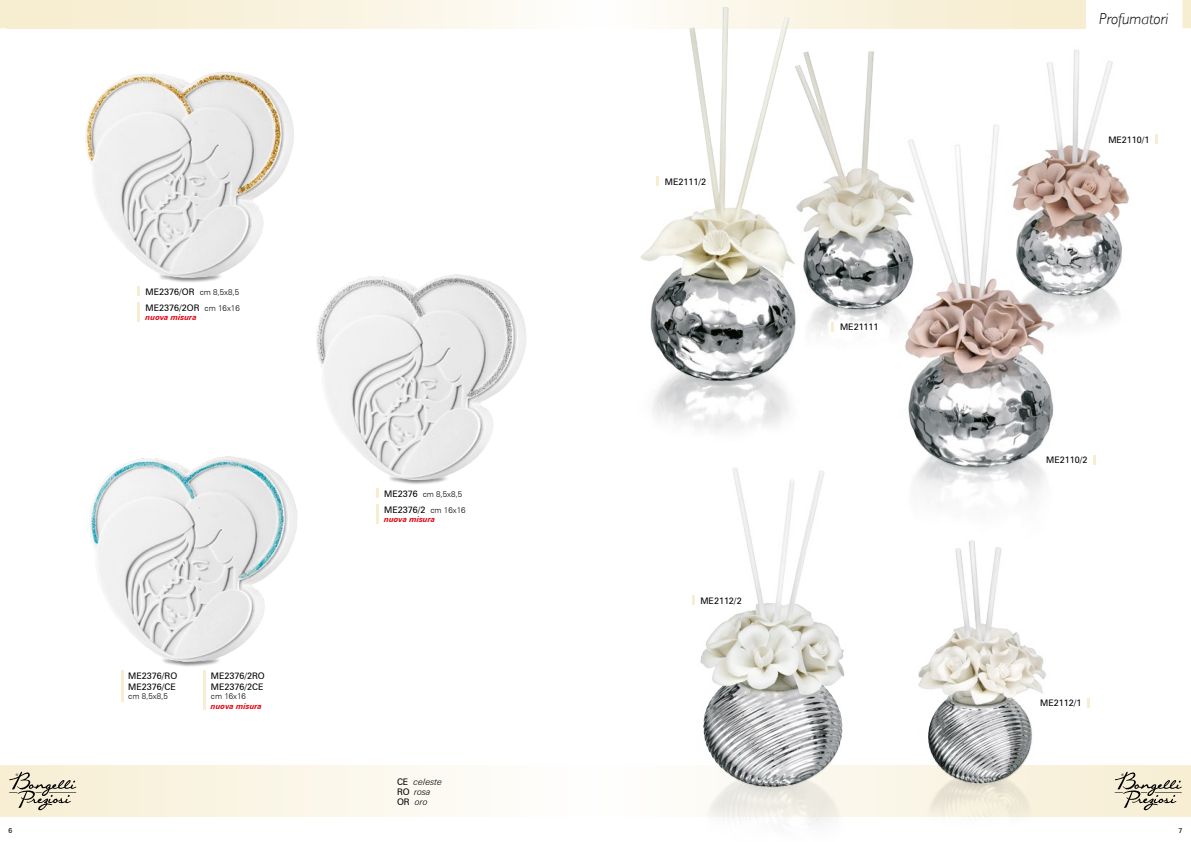
<style>
.page{position:relative;width:1191px;height:842px;background:#fff}
.page>*{position:absolute;margin:0;border:0;box-sizing:border-box;transform-origin:0 0}
.t1{font:italic 300 16px "Gill Sans";color:#000}
.t2{font:9px/10.8px "Zurich BT";color:#000}
.t3{font:italic 300 9px/10px "Zurich BT";color:#000}
.t4{font:italic 700 8px "Zurich BT";color:#e30613}
.t5{font:300 8px "Zurich BT";color:#000}
.t6{font:7px "Zurich BT";color:#000}
.s1{font-weight:300;font-size:8px}
.s2{font-weight:400;font-size:9px}
.s3{font-weight:400;font-style:normal}
</style>
<div class="page">
<div style="left:595px;top:765px;width:596px;height:51px;background:#f7eed2"></div>
<svg style="left:1182px;top:0;width:9px;height:28px"></svg>
<svg style="left:0;top:0;width:6px;height:28px"></svg>
<div style="left:0;top:765px;width:595px;height:51px;background:linear-gradient(to right,#f7eed3,#fefefe)"></div>
<svg style="left:1145px;top:780px;width:36px;height:30px"></svg>
<svg style="left:8px;top:770px;width:68px;height:40px;background:#cec7b2"></svg>
<div style="left:6px;top:0;width:589px;height:28px;background:linear-gradient(to right,#f6ebcb,#fdfcf8)"></div>
<div style="left:157px;top:273px;width:66px;height:10px;background:#000;opacity:.5"></div>
<div style="left:159px;top:657px;width:63px;height:11px;background:#000;opacity:.5"></div>
<div style="left:387px;top:475px;width:63px;height:11px;background:#000;opacity:.5"></div>
<img style="left:85px;top:72px;width:209px;height:206px">
<img style="left:90px;top:456px;width:208px;height:206px">
<img style="left:316px;top:274px;width:210px;height:206px">
<hr style="left:121px;top:670px;width:2px;height:31px;background:#f7eed2">
<hr style="left:204px;top:670px;width:2px;height:40px;background:#f7eed2">
<svg style="left:137px;top:286px;width:3px;height:10px"></svg>
<hr style="left:137px;top:302px;width:3px;height:20px;background:#f7eed2">
<svg style="left:376px;top:488px;width:2px;height:10px"></svg>
<hr style="left:376px;top:504px;width:2px;height:20px;background:#f7eed2">
<svg style="left:663px;top:0;width:227px;height:28px;background:#f9f3e2"></svg>
<img style="left:795px;top:51px;width:79px;height:258px">
<img style="left:865px;top:120px;width:231px;height:374px">
<img style="left:905px;top:343px;width:90px;height:124px">
<img style="left:890px;top:0;width:268px;height:343px">
<img style="left:1012px;top:50px;width:110px;height:245px">
<img style="left:652px;top:146px;width:195px;height:285px">
<img style="left:640px;top:7px;width:155px;height:374px">
<img style="left:547px;top:431px;width:341px;height:394px">
<img style="left:885px;top:528px;width:260px;height:297px">
<img style="left:700px;top:467px;width:144px;height:320px">
<img style="left:917px;top:541px;width:115px;height:242px">
<svg style="left:1086px;top:698px;width:3px;height:10px"></svg>
<svg style="left:1154px;top:134px;width:3px;height:10px"></svg>
<svg style="left:1092px;top:454px;width:3px;height:10px"></svg>
<svg style="left:831px;top:322px;width:3px;height:10px"></svg>
<svg style="left:656px;top:176px;width:3px;height:10px"></svg>
<svg style="left:692px;top:595px;width:2px;height:10px"></svg>
<h1 class="t1" style="left:1099px;top:10px;width:71px">Profumatori</h1>
<p class="t2" style="left:146px;top:284px;width:96px;line-height:15.7px">ME2376/OR <span class="s1">cm 8,5x8,5<br></span>ME2376/2OR <span class="s1">cm 16x16</span></p>
<p class="t4" style="left:146px;top:312px;width:53px">nuova misura</p>
<p class="t2" style="left:128px;top:670px;width:51px">ME2376/RO<br>ME2376/CE</p>
<p class="t5" style="left:128px;top:692px;width:41px">cm 8,5x8,5</p>
<p class="t2" style="left:211px;top:670px;width:55px">ME2376/2RO<br>ME2376/2CE</p>
<p class="t5" style="left:211px;top:692px;width:37px">cm 16x16</p>
<p class="t4" style="left:211px;top:701px;width:53px">nuova misura</p>
<p class="t5" style="left:384px;top:489px;width:80px"><span class="s2">ME2376</span> cm 8,5x8,5</p>
<p class="t2" style="left:384px;top:504px;width:83px">ME2376/2 <span class="s1">cm 16x16</span></p>
<p class="t4" style="left:384px;top:515px;width:53px">nuova misura</p>
<p class="t3" style="left:397px;top:777px;width:47px"><span class="s3">CE</span> celeste<br><span class="s3">RO</span> rosa<br><span class="s3">OR</span> oro</p>
<p class="t2" style="left:665px;top:176px;width:43px">ME2111/2</p>
<p class="t2" style="left:840px;top:322px;width:40px">ME21111</p>
<p class="t2" style="left:700px;top:595px;width:43px">ME2112/2</p>
<p class="t2" style="left:1108px;top:134px;width:43px">ME2110/1</p>
<p class="t2" style="left:1046px;top:454px;width:43px">ME2110/2</p>
<p class="t2" style="left:1040px;top:698px;width:43px">ME2112/1</p>
<p class="t6" style="left:9px;top:827px;width:5px">6</p>
<p class="t6" style="left:1178px;top:827px;width:5px">7</p>
</div>
